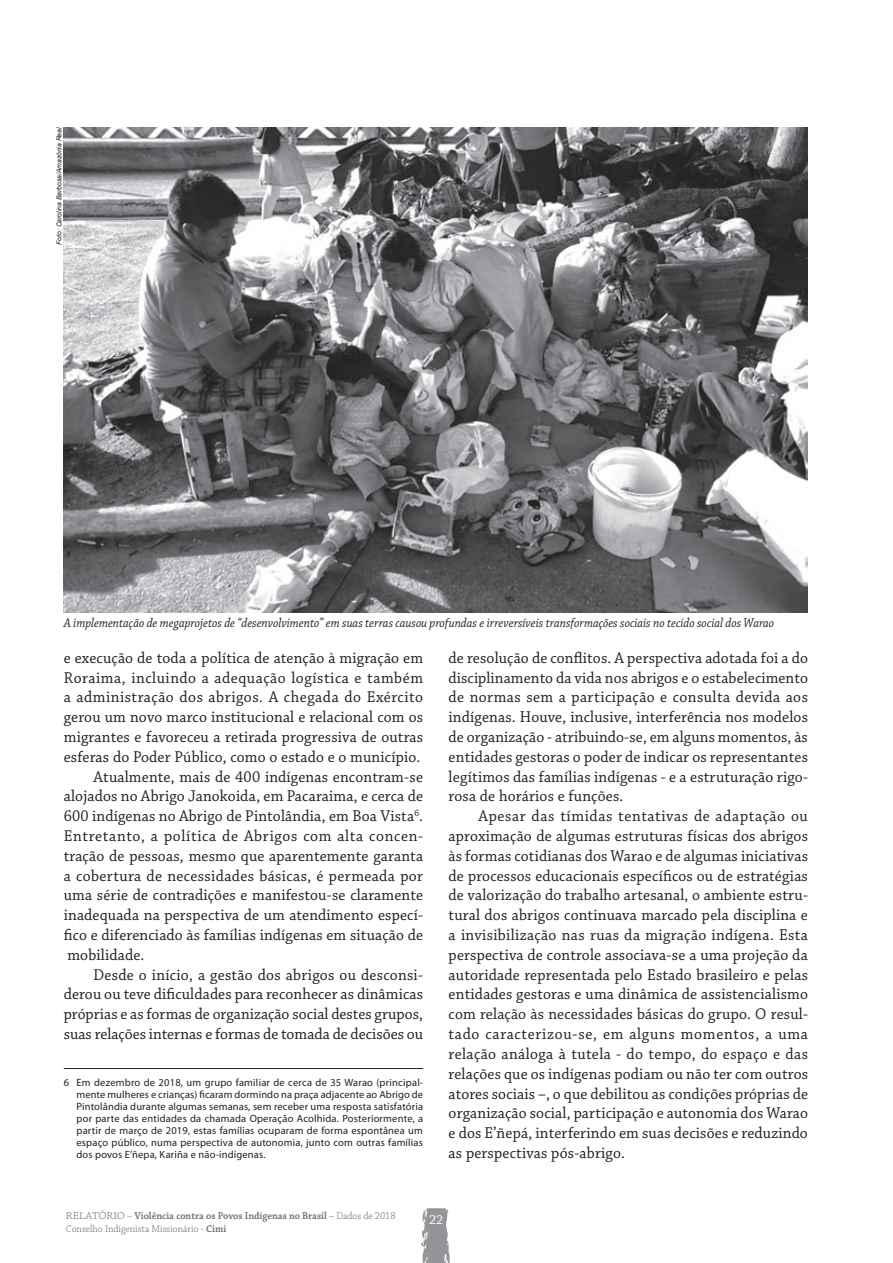
<style>
.page{position:relative;width:893px;height:1263px;background:#fff}
.page>*{position:absolute;margin:0;border:0;box-sizing:border-box;transform-origin:0 0}
.TXT_-_c11{font:16.5px/19.8px "Chaparral Pro";letter-spacing:.01em;color:#231f20;text-align:justify;scale:.95 1}
.Legenda_-_relatóri{font:italic 13.5px "Chaparral Pro";color:#231f20;scale:.9 1}
.t1{font:13.5px "Chaparral Pro";color:#fff}
.Nota_de_Rodape{font:10.5px/12px "Myriad Pro";letter-spacing:.015em;color:#231f20;text-align:justify}
.t2{font:300 10.5px/13px "Chaparral Pro";color:#6c6d70;scale:1.1 1}
.credito_foto{font:italic 6.75px "Arial";color:#231f20}
.s1{font-weight:600}
</style>
<div class="page">
<svg style="left:421px;top:1208px;width:29px;height:55px;background:#a7a9ab"></svg>
<hr style="left:64px;top:1068px;width:359px;height:1px;background:#231f20">
<img style="left:64px;top:128px;width:744px;height:484px">
<p class="credito_foto" style="left:55px;top:245px;width:119px;rotate:-90deg">Foto: Carolina Barbosa/Amazônia Real</p>
<p class="Legenda_-_relatóri" style="left:64px;top:615px;width:791px">A implementação de megaprojetos de “desenvolvimento” em suas terras causou profundas e irreversíveis transformações sociais no tecido social dos Warao</p>
<p class="TXT_-_c11" style="left:64px;top:648px;width:380px">e execução de toda a política de atenção à migração em Roraima, incluindo a adequação logística e também a administração dos abrigos. A chegada do Exército gerou um novo marco institucional e relacional com os migrantes e favoreceu a retirada progressiva de outras esferas do Poder Público, como o estado e o município.</p>
<p class="TXT_-_c11" style="left:64px;top:767px;width:380px;text-indent:30px">Atualmente, mais de 400 indígenas encontram-se alojados no Abrigo Janokoida, em Pacaraima, e cerca de 600 indígenas no Abrigo de Pintolândia, em Boa Vista<sup>6</sup>.<br>Entretanto, a política de Abrigos com alta concen&shy;tração de pessoas, mesmo que aparentemente garanta a cobertura de necessidades básicas, é permeada por uma série de contradições e manifestou-se claramente inadequada na perspectiva de um atendimento especí&shy;fico e diferenciado às famílias indígenas em situação de mobilidade.</p>
<p class="TXT_-_c11" style="left:64px;top:965px;width:380px;text-indent:30px">Desde o início, a gestão dos abrigos ou desconsi&shy;derou ou teve dificuldades para reconhecer as dinâmicas próprias e as formas de organização social destes grupos, suas relações internas e formas de tomada de decisões ou</p>
<p class="Nota_de_Rodape" style="left:77px;top:1076px;width:348px;text-indent:-13px">6 Em dezembro de 2018, um grupo familiar de cerca de 35 Warao (principal&shy;mente mulheres e crianças) ficaram dormindo na praça adjacente ao Abrigo de Pintolândia durante algumas semanas, sem receber uma resposta satisfatória por parte das entidades da chamada Operação Acolhida. Posteriormente, a partir de março de 2019, estas famílias ocuparam de forma espontânea um espaço público, numa perspectiva de autonomia, junto com outras famílias dos povos E’ñepa, Kariña e não-indígenas.</p>
<p class="TXT_-_c11" style="left:449px;top:648px;width:380px">de resolução de conflitos. A perspectiva adotada foi a do disciplinamento da vida nos abrigos e o estabelecimento de normas sem a participação e consulta devida aos indígenas. Houve, inclusive, interferência nos modelos de organização - atribuindo-se, em alguns momentos, às entidades gestoras o poder de indicar os representantes legítimos das famílias indígenas - e a estruturação rigo&shy;rosa de horários e funções.</p>
<p class="TXT_-_c11" style="left:449px;top:807px;width:380px;text-indent:30px">Apesar das tímidas tentativas de adaptação ou aproximação de algumas estruturas físicas dos abrigos às formas cotidianas dos Warao e de algumas iniciativas de processos educacionais específicos ou de estratégias de valorização do trabalho artesanal, o ambiente estru&shy;tural dos abrigos continuava marcado pela disciplina e a invisibilização nas ruas da migração indígena. Esta perspectiva de controle associava-se a uma projeção da autoridade representada pelo Estado brasileiro e pelas entidades gestoras e uma dinâmica de assistencialismo com relação às necessidades básicas do grupo. O resul&shy;tado caracterizou-se, em alguns momentos, a uma relação análoga à tutela - do tempo, do espaço e das relações que os indígenas podiam ou não ter com outros atores sociais –, o que debilitou as condições próprias de organização social, participação e autonomia dos Warao e dos E’ñepá, interferindo em suas decisões e reduzindo as perspectivas pós-abrigo.</p>
<p class="t2" style="left:66px;top:1210px;width:301px">RELATÓRIO – <span class="s1">Violência contra os Povos Indígenas no Brasil</span> – Dados de 2018<br>Conselho Indigenista Missionário - <span class="s1">Cimi</span></p>
<p class="t1" style="left:429px;top:1213px;width:16px">22</p>
</div>
